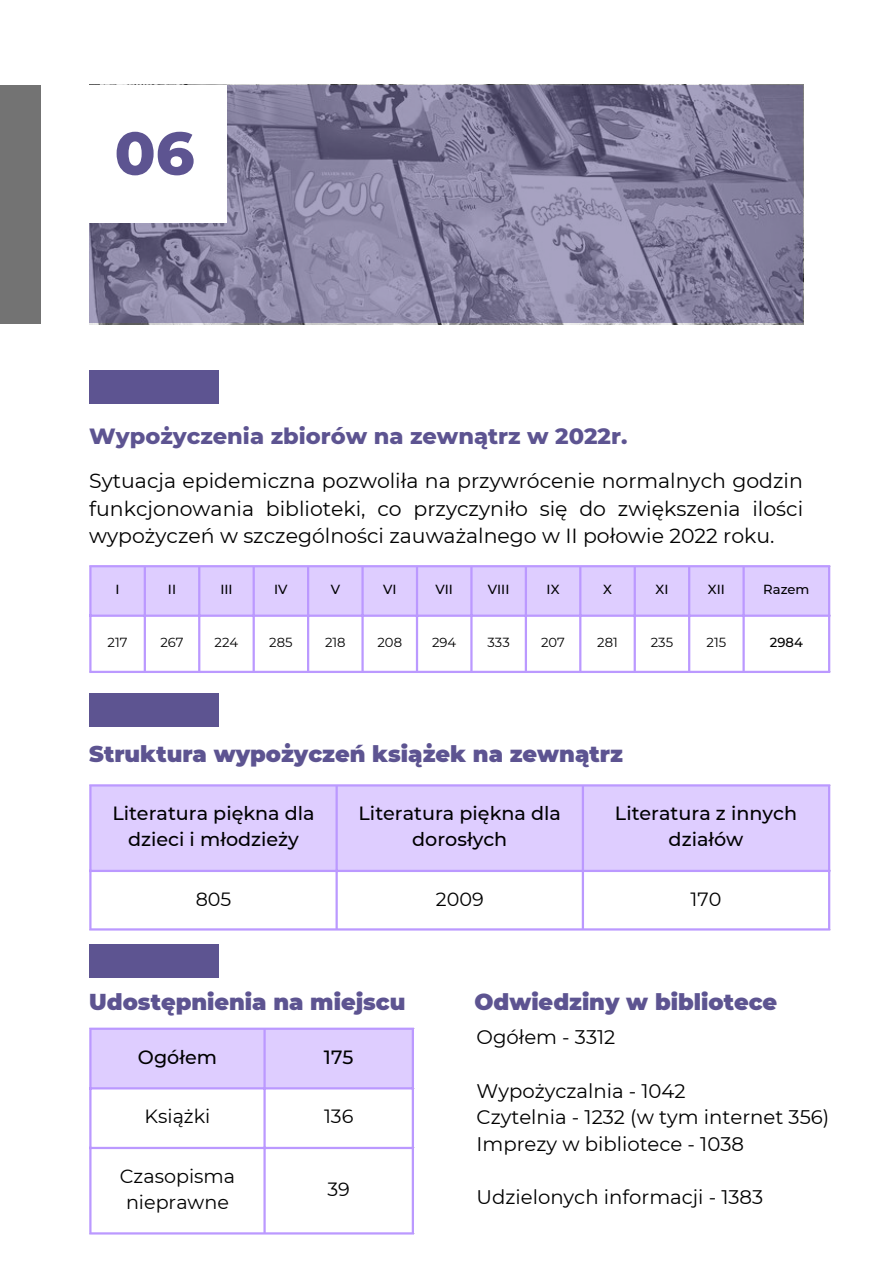
<style>
.page{position:relative;width:893px;height:1264px;background:#fff}
.page>*{position:absolute;margin:0;border:0;box-sizing:border-box;transform-origin:0 0}
.t1{font:800 60px "Montserrat";color:#5d5491}
.t2{font:900 22.5px "Montserrat";color:#5d5491}
.t3{font:800 22.5px "Montserrat";color:#5d5491}
.t4{font:20.4px/27.6px "Montserrat";color:#000;text-align:justify}
.t5{font:19.65px/26.5px "Montserrat";color:#000}
.t6{font:500 19.2px/25.8px "Montserrat";color:#000;text-align:center}
.t7{font:19.2px/25.8px "Montserrat";color:#000;text-align:center}
.t8{font:13.2px "Montserrat";color:#000}
.t9{font:500 13.2px "Montserrat";color:#000}
</style>
<div class="page">
<svg style="left:89px;top:85px;width:713px;height:237px;background:#837e9c"></svg>
<div style="left:89px;top:85px;width:138px;height:138px;background:#fff"></div>
<div style="left:89px;top:370px;width:130px;height:34px;background:#5d5491"></div>
<div style="left:89px;top:693px;width:130px;height:33px;background:#5d5491"></div>
<div style="left:89px;top:944px;width:130px;height:33px;background:#5d5491"></div>
<div style="left:0;top:85px;width:41px;height:238px;background:#737373"></div>
<div style="left:91px;top:567px;width:737px;height:47px;background:#decdff"></div>
<hr style="left:89px;top:567px;width:2px;height:103px;background:#b9f">
<hr style="left:144px;top:567px;width:2px;height:103px;background:#b9f">
<hr style="left:198px;top:567px;width:2px;height:103px;background:#b9f">
<hr style="left:252px;top:567px;width:3px;height:103px;background:#b9f">
<hr style="left:307px;top:567px;width:2px;height:103px;background:#b9f">
<hr style="left:361px;top:567px;width:2px;height:103px;background:#b9f">
<hr style="left:416px;top:567px;width:2px;height:103px;background:#b9f">
<hr style="left:470px;top:567px;width:2px;height:103px;background:#b9f">
<hr style="left:524px;top:567px;width:3px;height:103px;background:#b9f">
<hr style="left:579px;top:567px;width:2px;height:103px;background:#b9f">
<hr style="left:633px;top:567px;width:2px;height:103px;background:#b9f">
<hr style="left:688px;top:567px;width:2px;height:103px;background:#b9f">
<hr style="left:742px;top:567px;width:2px;height:103px;background:#b9f">
<hr style="left:828px;top:567px;width:2px;height:103px;background:#b9f">
<hr style="left:89px;top:565px;width:741px;height:2px;background:#b9f">
<hr style="left:89px;top:614px;width:741px;height:3px;background:#b9f">
<hr style="left:89px;top:670px;width:741px;height:3px;background:#b9f">
<div style="left:91px;top:786px;width:737px;height:83px;background:#decdff"></div>
<hr style="left:89px;top:786px;width:2px;height:142px;background:#b9f">
<hr style="left:335px;top:786px;width:3px;height:142px;background:#b9f">
<hr style="left:581px;top:786px;width:3px;height:142px;background:#b9f">
<hr style="left:828px;top:786px;width:2px;height:142px;background:#b9f">
<hr style="left:89px;top:784px;width:741px;height:2px;background:#b9f">
<hr style="left:89px;top:869px;width:741px;height:3px;background:#b9f">
<hr style="left:89px;top:928px;width:741px;height:2px;background:#b9f">
<div style="left:91px;top:1029px;width:320px;height:58px;background:#decdff"></div>
<hr style="left:89px;top:1029px;width:2px;height:203px;background:#b9f">
<hr style="left:263px;top:1029px;width:3px;height:203px;background:#b9f">
<hr style="left:411px;top:1029px;width:3px;height:203px;background:#b9f">
<hr style="left:89px;top:1027px;width:325px;height:2px;background:#b9f">
<hr style="left:89px;top:1087px;width:325px;height:2px;background:#b9f">
<hr style="left:89px;top:1146px;width:325px;height:3px;background:#b9f">
<hr style="left:89px;top:1232px;width:325px;height:2px;background:#b9f">
<h1 class="t1" style="left:114px;top:116px;width:81px">06</h1>
<p class="t3" style="left:89px;top:422px;width:539px">Wypożyczenia zbiorów na zewnątrz w 2022r.</p>
<p class="t4" style="left:89px;top:467px;width:715px">Sytuacja epidemiczna pozwoliła na przywrócenie normalnych godzin funkcjonowania biblioteki, co przyczyniło się do zwiększenia ilości wypożyczeń w szczególności zauważalnego w II połowie 2022 roku.</p>
<p class="t9" style="left:115px;top:581px;width:6px">I</p>
<p class="t9" style="left:168px;top:581px;width:10px">II</p>
<p class="t9" style="left:220px;top:581px;width:14px">III</p>
<p class="t9" style="left:274px;top:581px;width:15px">IV</p>
<p class="t9" style="left:330px;top:581px;width:11px">V</p>
<p class="t9" style="left:383px;top:581px;width:15px">VI</p>
<p class="t9" style="left:435px;top:581px;width:19px">VII</p>
<p class="t9" style="left:488px;top:581px;width:23px">VIII</p>
<p class="t9" style="left:546px;top:581px;width:14px">IX</p>
<p class="t9" style="left:603px;top:581px;width:10px">X</p>
<p class="t9" style="left:655px;top:581px;width:14px">XI</p>
<p class="t9" style="left:707px;top:581px;width:18px">XII</p>
<p class="t9" style="left:763px;top:581px;width:48px">Razem</p>
<p class="t8" style="left:108px;top:634px;width:21px">217</p>
<p class="t8" style="left:160px;top:634px;width:25px">267</p>
<p class="t8" style="left:215px;top:634px;width:25px">224</p>
<p class="t8" style="left:269px;top:634px;width:25px">285</p>
<p class="t8" style="left:325px;top:634px;width:22px">218</p>
<p class="t8" style="left:377px;top:634px;width:26px">208</p>
<p class="t8" style="left:432px;top:634px;width:26px">294</p>
<p class="t8" style="left:487px;top:634px;width:24px">333</p>
<p class="t8" style="left:541px;top:634px;width:25px">207</p>
<p class="t8" style="left:597px;top:634px;width:22px">281</p>
<p class="t8" style="left:650px;top:634px;width:24px">235</p>
<p class="t8" style="left:706px;top:634px;width:21px">215</p>
<p class="t9" style="left:769px;top:634px;width:34px">2984</p>
<p class="t2" style="left:89px;top:740px;width:535px">Struktura wypożyczeń książek na zewnątrz</p>
<p class="t6" style="left:112px;top:800px;width:204px">Literatura piękna dla dzieci i młodzieży</p>
<p class="t6" style="left:358px;top:800px;width:204px">Literatura piękna dla dorosłych</p>
<p class="t6" style="left:615px;top:800px;width:184px">Literatura z innych działów</p>
<p class="t7" style="left:196px;top:886px;width:37px">805</p>
<p class="t7" style="left:436px;top:886px;width:49px">2009</p>
<p class="t7" style="left:690px;top:886px;width:32px">170</p>
<p class="t2" style="left:89px;top:988px;width:317px">Udostępnienia na miejscu</p>
<p class="t2" style="left:474px;top:988px;width:304px">Odwiedziny w bibliotece</p>
<p class="t5" style="left:476px;top:1024px;width:140px">Ogółem - 3312</p>
<p class="t5" style="left:476px;top:1077px;width:354px">Wypożyczalnia - 1042<br>Czytelnia - 1232 (w tym internet 356)<br>Imprezy w bibliotece - 1038</p>
<p class="t5" style="left:476px;top:1183px;width:288px">Udzielonych informacji - 1383</p>
<p class="t6" style="left:138px;top:1043px;width:80px">Ogółem</p>
<p class="t6" style="left:324px;top:1043px;width:31px">175</p>
<p class="t7" style="left:144px;top:1103px;width:67px">Książki</p>
<p class="t7" style="left:324px;top:1103px;width:31px">136</p>
<p class="t7" style="left:120px;top:1162px;width:117px">Czasopisma nieprawne</p>
<p class="t7" style="left:327px;top:1176px;width:24px">39</p>
</div>
